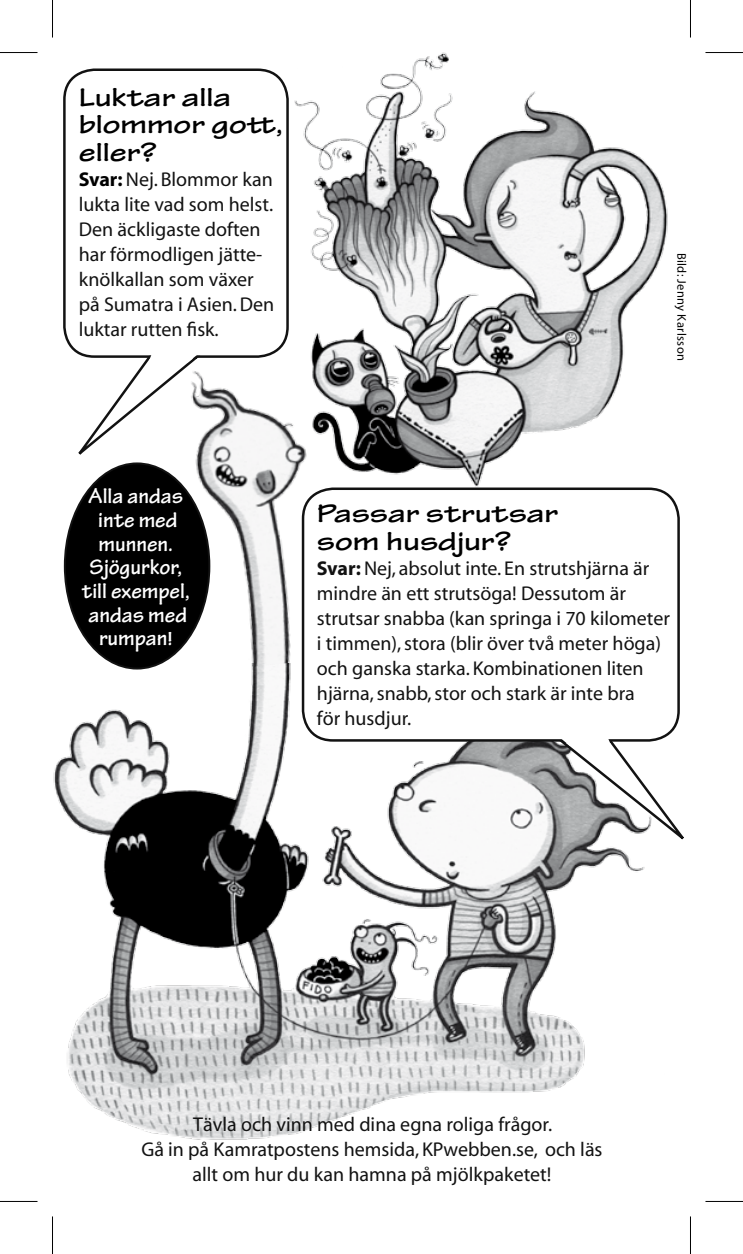
<style>
.page{position:relative;width:743px;height:1254px;background:#fff}
.page>*{position:absolute;margin:0;border:0;box-sizing:border-box;transform-origin:0 0}
.t1{font:700 expanded 27.5px/27.5px "Tekton Pro";color:#000}
.t2{font:700 22.5px/23.8px "Tekton Pro";color:#fff;text-align:center}
.t3{font:20px/25px "Myriad";color:#121212}
.t4{font:12.5px "Myriad";letter-spacing:.03em;color:#000}
.s1{font-weight:700;color:#000}
.s2{font-stretch:expanded;font-size:19.25px}
.s3{font-weight:700}
</style>
<div class="page">
<img style="left:53px;top:663px;width:618px;height:477px">
<div style="left:303px;top:488px;width:375px;height:252px;background:#fff;border-radius:30px"></div>
<svg style="left:554px;top:733px;width:130px;height:119px"></svg>
<svg style="left:71px;top:349px;width:91px;height:119px"></svg>
<img style="left:275px;top:52px;width:393px;height:438px">
<div style="left:65px;top:463px;width:144px;height:205px;background:#000;border-radius:50%"></div>
<img style="left:162px;top:316px;width:174px;height:356px">
<hr style="left:0;top:52px;width:38px;height:1px;background:#000">
<hr style="left:705px;top:52px;width:38px;height:1px;background:#000">
<hr style="left:0;top:1200px;width:38px;height:1px;background:#000">
<hr style="left:705px;top:1200px;width:38px;height:1px;background:#000">
<hr style="left:52px;top:0;width:1px;height:38px;background:#000">
<hr style="left:52px;top:1216px;width:1px;height:37px;background:#000">
<hr style="left:690px;top:0;width:1px;height:38px;background:#000">
<hr style="left:690px;top:1216px;width:1px;height:37px;background:#000">
<h1 class="t1" style="left:79px;top:83px;width:206px">Luktar alla blommor gott, eller?</h1>
<p class="t3" style="left:79px;top:167px;width:197px"><span class="s1">Svar:</span> Nej. Blommor kan lukta lite vad som helst.<br>Den äckligaste doften har förmodligen jätte&shy;knölkallan som växer på Sumatra i Asien. Den luktar rutten fisk.</p>
<p class="t4" style="left:688px;top:252px;width:110px;rotate:90deg">Bild: Jenny Karlsson</p>
<p class="t2" style="left:82px;top:484px;width:110px">Alla andas inte med munnen.<br>Sjögurkor, till exempel, andas med rumpan<span class="s2">!</span></p>
<h1 class="t1" style="left:317px;top:500px;width:243px">Passar strutsar som husdjur?</h1>
<p class="t3" style="left:317px;top:556px;width:354px"><span class="s3">Svar:</span> Nej, absolut inte. En strutshjärna är mindre än ett strutsöga! Dessutom är strutsar snabba (kan springa i 70 kilometer i timmen), stora (blir över två meter höga) och ganska starka. Kombinationen liten hjärna, snabb, stor och stark är inte bra<br>för husdjur.</p>
<p class="t3" style="left:141px;top:1111px;width:463px;text-align:center">Tävla och vinn med dina egna roliga frågor.<br>Gå in på Kamratpostens hemsida, KPwebben.se, och läs allt om hur du kan hamna på mjölkpaketet!</p>
</div>
